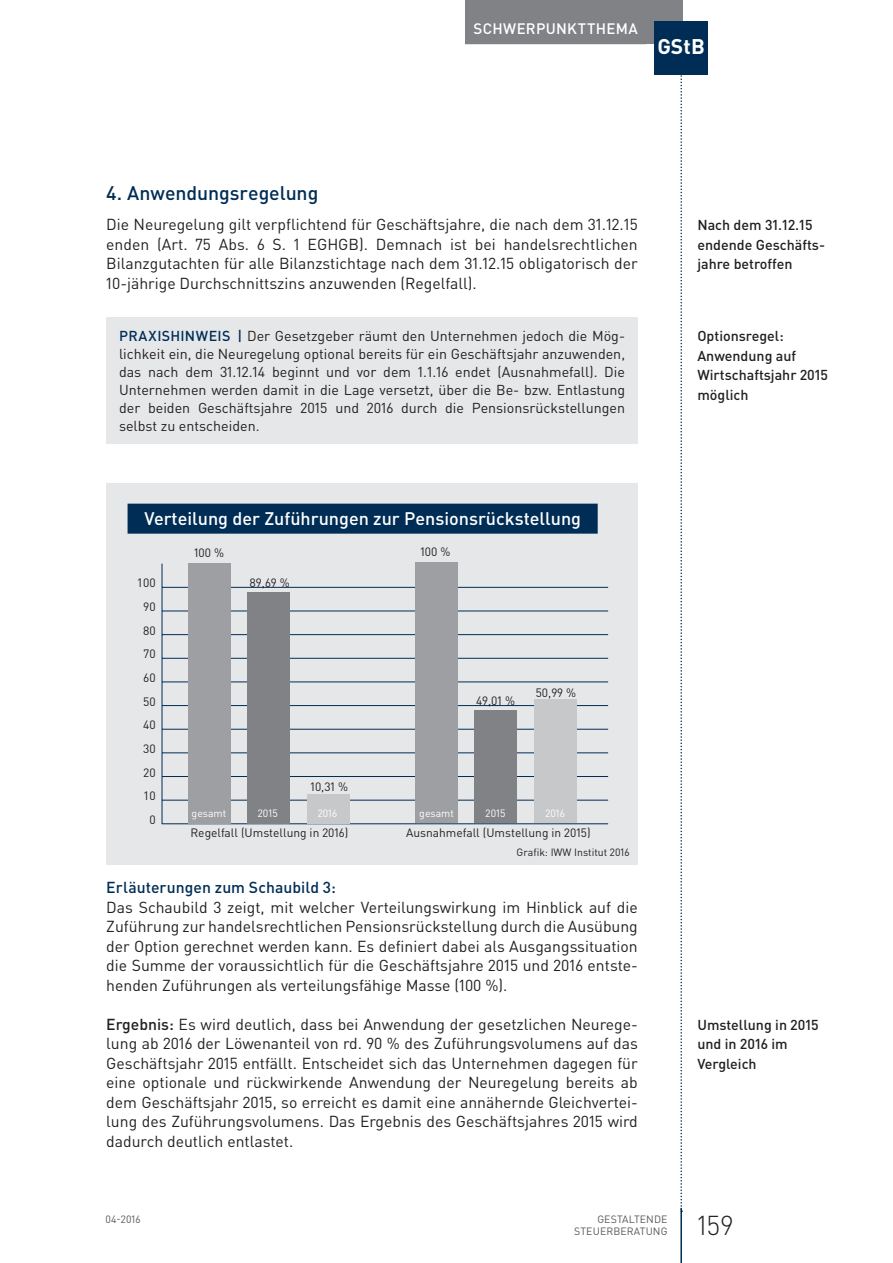
<style>
.page{position:relative;width:893px;height:1263px;background:#fff}
.page>*{position:absolute;margin:0;border:0;box-sizing:border-box;transform-origin:0 0}
.t1{font:300 27px "DIN Pro";color:#231f20}
.t2{font:700 21px "DIN Pro";color:#fff}
.t3{font:500 19.5px "DIN Pro";letter-spacing:-.005em;color:#002d56}
.t4{font:500 18px "DIN Pro";color:#fff}
.t5{font:15.75px/19.5px "DIN Pro";color:#231f20;text-align:justify}
.t6{font:500 15.75px "DIN Pro";letter-spacing:.005em;color:#002d56}
.t7{font:500 15px "DIN Pro";letter-spacing:.02em;color:#fff}
.t8{font:14.25px/18px "DIN Pro";color:#231f20;text-align:justify}
.t9{font:500 14.25px/19.5px "DIN Pro";color:#231f20}
.t10{font:12px/23.7px "DIN Pro";color:#231f20;text-align:right}
.t11{font:10.5px/12.8px "DIN Pro";letter-spacing:.01em;color:#57585a;text-align:right}
.t12{font:10.5px "DIN Pro";color:#fff}
.t13{font:10.5px "DIN Pro";color:#231f20}
.s1{font-weight:500;color:#002d56}
.s2{font-weight:500}
</style>
<div class="page">
<svg style="left:680px;top:74px;width:2px;height:1134px"></svg>
<div style="left:638px;top:0;width:44px;height:44px;background:#808285"></div>
<hr style="left:680px;top:1208px;width:2px;height:55px;background:#002d56">
<div style="left:465px;top:0;width:181px;height:44px;background:#808285"></div>
<div style="left:655px;top:21px;width:53px;height:53px;background:#002d56"></div>
<div style="left:106px;top:317px;width:532px;height:126px;background:#e6e7e9"></div>
<div style="left:106px;top:483px;width:532px;height:381px;background:#e6e7e9"></div>
<div style="left:128px;top:504px;width:470px;height:30px;background:#002d56"></div>
<svg style="left:161px;top:564px;width:447px;height:260px"></svg>
<hr style="left:162px;top:587px;width:446px;height:1px;background:#002d56">
<hr style="left:162px;top:611px;width:446px;height:1px;background:#002d56">
<hr style="left:162px;top:634px;width:446px;height:1px;background:#002d56">
<hr style="left:162px;top:658px;width:446px;height:1px;background:#002d56">
<hr style="left:162px;top:681px;width:446px;height:1px;background:#002d56">
<hr style="left:162px;top:705px;width:446px;height:1px;background:#002d56">
<hr style="left:162px;top:729px;width:446px;height:1px;background:#002d56">
<hr style="left:162px;top:752px;width:446px;height:1px;background:#002d56">
<hr style="left:162px;top:776px;width:446px;height:1px;background:#002d56">
<hr style="left:162px;top:800px;width:446px;height:1px;background:#002d56">
<hr style="left:162px;top:823px;width:446px;height:1px;background:#002d56">
<svg style="left:162px;top:564px;width:1px;height:259px"></svg>
<div style="left:188px;top:564px;width:42px;height:260px;background:#9d9fa2"></div>
<div style="left:247px;top:592px;width:43px;height:232px;background:#808285"></div>
<div style="left:307px;top:794px;width:43px;height:30px;background:#c7c8ca"></div>
<div style="left:415px;top:563px;width:42px;height:260px;background:#9d9fa2"></div>
<div style="left:474px;top:710px;width:43px;height:113px;background:#808285"></div>
<div style="left:533px;top:700px;width:43px;height:123px;background:#c7c8ca"></div>
<p class="t7" style="left:473px;top:18px;width:166px">Schwerpun ktthema</p>
<h2 class="t2" style="left:657px;top:32px;width:49px">GStB</h2>
<p class="t3" style="left:106px;top:180px;width:214px">4. Anwendungsregelung</p>
<p class="t5" style="left:106px;top:214px;width:533px">Die Neuregelung gilt verpflichtend für Geschäftsjahre, die nach dem 31.12.15 enden (Art. 75 Abs. 6 S. 1 EGHGB). Demnach ist bei handelsrechtlichen Bilanzgutachten für alle Bilanzstichtage nach dem 31.12.15 obligatorisch der 10-jährige Durchschnittszins anzuwenden (Regelfall).</p>
<p class="t8" style="left:119px;top:326px;width:508px"><span class="s1">PRAXISH INWEIS |</span> Der Gesetzgeber räumt den Unternehmen jedoch die Mög&shy;lichkeit ein, die Neuregelung optional bereits für ein Geschäftsjahr anzuwenden, das nach dem 31.12.14 beginnt und vor dem 1.1.16 endet (Ausnahmefall). Die Unternehmen werden damit in die Lage versetzt, über die Be- bzw. Entlastung der beiden Geschäftsjahre 2015 und 2016 durch die Pensionsrückstellungen selbst zu entscheiden.</p>
<p class="t4" style="left:145px;top:506px;width:438px">Verteilung der Zuführungen zur Pensionsrückstellung</p>
<p class="t10" style="left:137px;top:571px;width:20px">100<br>90<br>80<br>70<br>60<br>50<br>40<br>30<br>20<br>10<br>0</p>
<p class="t10" style="left:194px;top:540px;width:31px">100 %</p>
<p class="t10" style="left:250px;top:570px;width:42px">89,69 %</p>
<p class="t10" style="left:311px;top:774px;width:39px">10,31 %</p>
<p class="t10" style="left:420px;top:540px;width:31px">100 %</p>
<p class="t10" style="left:476px;top:689px;width:40px">49,01 %</p>
<p class="t10" style="left:536px;top:680px;width:42px">50,99 %</p>
<p class="t12" style="left:192px;top:806px;width:36px">gesamt</p>
<p class="t12" style="left:258px;top:806px;width:21px">2015</p>
<p class="t12" style="left:318px;top:806px;width:21px">2016</p>
<p class="t12" style="left:419px;top:806px;width:36px">gesamt</p>
<p class="t12" style="left:486px;top:806px;width:21px">2015</p>
<p class="t12" style="left:545px;top:806px;width:21px">2016</p>
<p class="t10" style="left:190px;top:820px;width:159px">Regelfall (Umstellung in 2016)</p>
<p class="t10" style="left:406px;top:820px;width:186px">Ausnahmefall (Umstellung in 2015)</p>
<p class="t13" style="left:517px;top:845px;width:114px">Grafik: IWW Institut 2016</p>
<p class="t6" style="left:106px;top:877px;width:231px">Erläuterungen zum Schaubild 3:</p>
<p class="t5" style="left:106px;top:897px;width:533px">Das Schaubild 3 zeigt, mit welcher Verteilungswirkung im Hinblick auf die Zuführung zur handelsrechtlichen Pensionsrückstellung durch die Ausübung der Option gerechnet werden kann. Es definiert dabei als Ausgangssituation die Summe der voraussichtlich für die Geschäftsjahre 2015 und 2016 entste&shy;henden Zuführungen als verteilungsfähige Masse (100 %).</p>
<p class="t5" style="left:106px;top:1014px;width:533px"><span class="s2">Ergebnis:</span> Es wird deutlich, dass bei Anwendung der gesetzlichen Neurege&shy;lung ab 2016 der Löwenanteil von rd. 90 % des Zuführungsvolumens auf das Geschäftsjahr 2015 entfällt. Entscheidet sich das Unternehmen dagegen für eine optionale und rückwirkende Anwendung der Neuregelung bereits ab dem Geschäftsjahr 2015, so erreicht es damit eine annähernde Gleichvertei&shy;lung des Zuführungsvolumens. Das Ergebnis des Geschäftsjahres 2015 wird dadurch deutlich entlastet.</p>
<p class="t9" style="left:697px;top:215px;width:129px">Nach dem 31.12.15 endende Geschäfts&shy;jahre betroffen</p>
<p class="t9" style="left:697px;top:326px;width:132px">Optionsregel:<br>Anwendung auf<br>Wirtschaftsjahr 2015 möglich</p>
<p class="t9" style="left:697px;top:1014px;width:123px">U mstellung in 2015 und in 2016 im<br>Vergleich</p>
<p class="t11" style="left:106px;top:1212px;width:37px">04-2016</p>
<p class="t11" style="left:574px;top:1212px;width:95px">GESTALTENDE<br>STEUERBERATUNG</p>
<h1 class="t1" style="left:697px;top:1207px;width:37px">159</h1>
</div>
